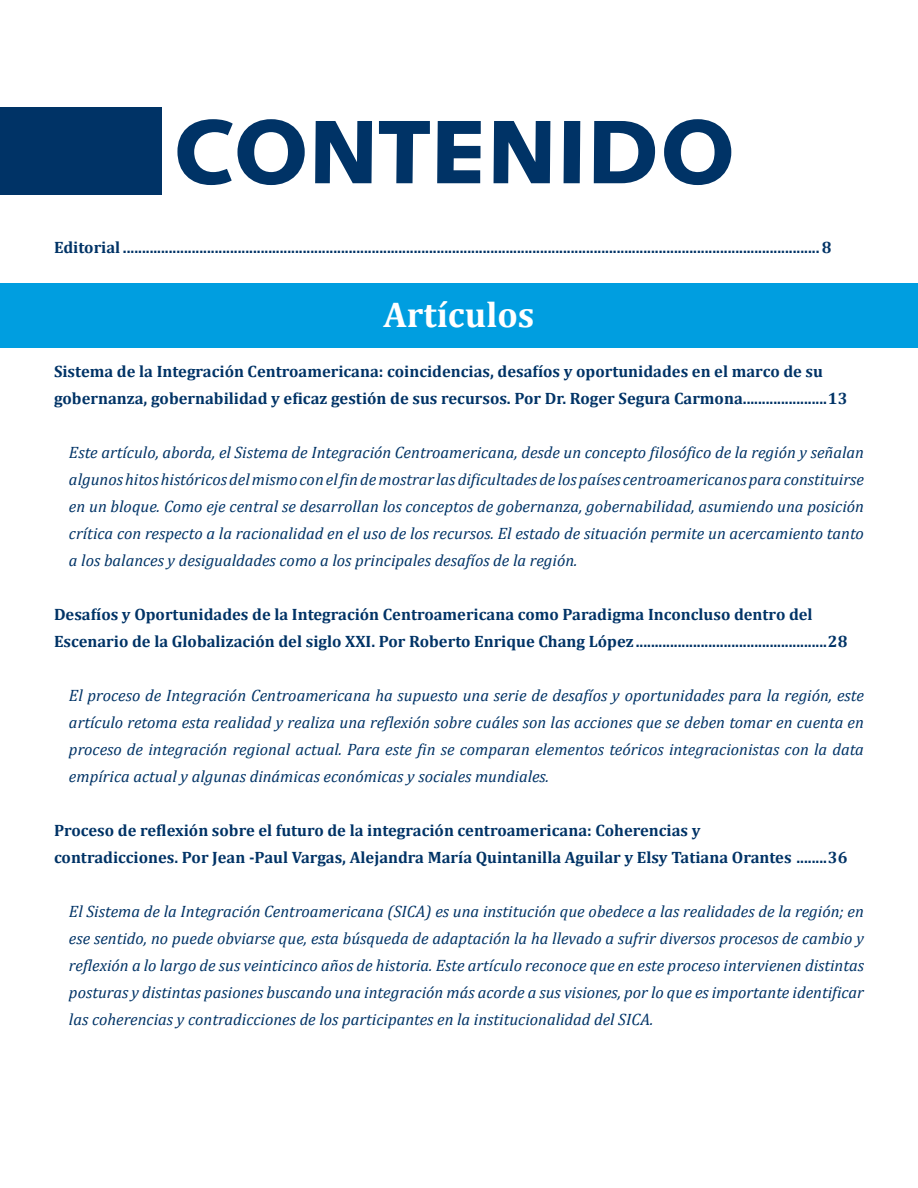
<style>
.page{position:relative;width:918px;height:1188px;background:#fff}
.page>*{position:absolute;margin:0;border:0;box-sizing:border-box;transform-origin:0 0}
.t1{font:900 90px "Syntax LT Std";color:#036}
.t2{font:700 36px "Cambria";color:#fff}
.t3{font:italic 16.5px/27px "Cambria";color:#036;text-align:justify}
.t4{font:700 16.5px/27px "Cambria";color:#036}
</style>
<div class="page">
<div style="left:0;top:107px;width:162px;height:88px;background:#036"></div>
<div style="left:0;top:283px;width:918px;height:65px;background:#009ee0"></div>
<p class="t1" style="left:174px;top:99px;width:563px">CONTENIDO</p>
<p class="t4" style="left:54px;top:234px;width:779px">Editorial......................................................................................................................................................................................8</p>
<p class="t2" style="left:383px;top:290px;width:152px">Artículos</p>
<p class="t4" style="left:54px;top:358px;width:795px">Sistema de la Integración Centroamericana: coincidencias, desafíos y oportunidades en el marco de su gobernanza, gobernabilidad y eficaz gestión de sus recursos. Por Dr. Roger Segura Carmona......................13</p>
<p class="t3" style="left:69px;top:438px;width:797px">Este artículo, aborda, el Sistema de Integración Centroamericana, desde un concepto filosófico de la región y señalan algunos hitos históricos del mismo con el fin de mostrar las dificultades de los países centroamericanos para constituirse en un bloque. Como eje central se desarrollan los conceptos de gobernanza, gobernabilidad, asumiendo una posición crítica con respecto a la racionalidad en el uso de los recursos. El estado de situación permite un acercamiento tanto a los balances y desigualdades como a los principales desafíos de la región.</p>
<p class="t4" style="left:54px;top:601px;width:795px">Desafíos y Oportunidades de la Integración Centroamericana como Paradigma Inconcluso dentro del<br>Escenario de la Globalización del siglo XXI. Por Roberto Enrique Chang López ..................................................28</p>
<p class="t3" style="left:69px;top:681px;width:797px">El proceso de Integración Centroamericana ha supuesto una serie de desafíos y oportunidades para la región, este artículo retoma esta realidad y realiza una reflexión sobre cuáles son las acciones que se deben tomar en cuenta en proceso de integración regional actual. Para este fin se comparan elementos teóricos integracionistas con la data empírica actual y algunas dinámicas económicas y sociales mundiales.</p>
<p class="t4" style="left:54px;top:817px;width:795px">Proceso de reflexión sobre el futuro de la integración centroamericana: Coherencias y<br>contradicciones. Por Jean -Paul Vargas, Alejandra María Quintanilla Aguilar y Elsy Tatiana Orantes ........36</p>
<p class="t3" style="left:69px;top:897px;width:797px">El Sistema de la Integración Centroamericana (SICA) es una institución que obedece a las realidades de la región; en ese sentido, no puede obviarse que, esta búsqueda de adaptación la ha llevado a sufrir diversos procesos de cambio y reflexión a lo largo de sus veinticinco años de historia. Este artículo reconoce que en este proceso intervienen distintas posturas y distintas pasiones buscando una integración más acorde a sus visiones, por lo que es importante identificar las coherencias y contradicciones de los participantes en la institucionalidad del SICA.</p>
</div>
